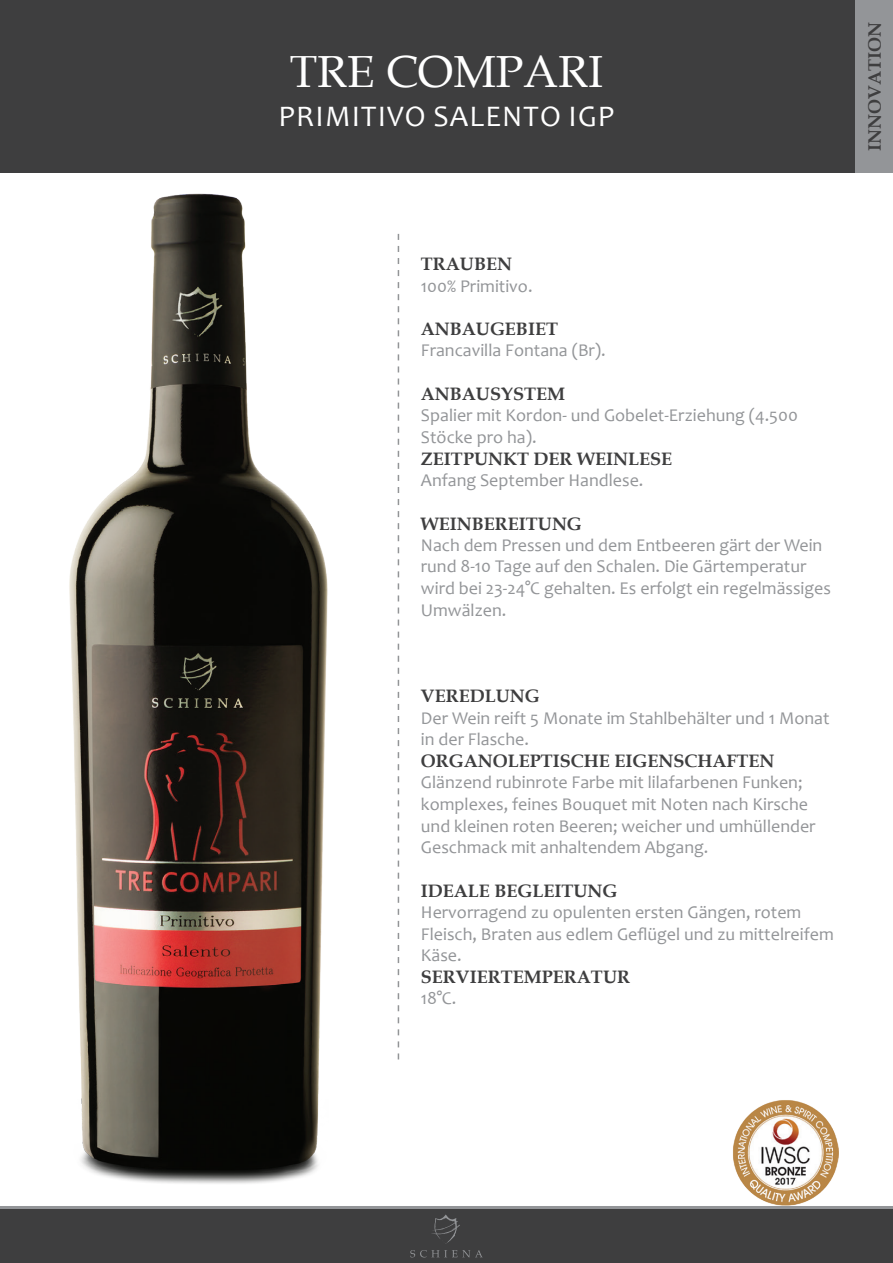
<style>
.page{position:relative;width:893px;height:1263px;background:#fff}
.page>*{position:absolute;margin:0;border:0;box-sizing:border-box;transform-origin:0 0}
.t1{font:45px "Book Antiqua";color:#fff}
.t2{font:30px "Candara";letter-spacing:.04em;color:#fff}
.t3{font:18px/21.6px "Candara";color:#939598}
.t4{font:700 18px "Book Antiqua";color:#3e3e3f}
</style>
<div class="page">
<div style="left:0;top:1209px;width:893px;height:54px;background:#3e3e3f"></div>
<hr style="left:0;top:1206px;width:893px;height:3px;background:#939598">
<div style="left:0;top:0;width:893px;height:173px;background:#3e3e3f"></div>
<svg style="left:398px;top:234px;width:1px;height:825px"></svg>
<div style="left:855px;top:0;width:38px;height:173px;background:#939598"></div>
<svg style="left:432px;top:1214px;width:28px;height:30px"></svg>
<svg style="left:410px;top:1250px;width:72px;height:7px"></svg>
<img style="left:69px;top:193px;width:259px;height:991px">
<img style="left:733px;top:1100px;width:106px;height:106px">
<h1 class="t1" style="left:290px;top:40px;width:315px">TRE COMPARI</h1>
<h2 class="t2" style="left:278px;top:97px;width:337px">primitivo salento igp</h2>
<p class="t4" style="left:862px;top:151px;width:130px;rotate:-90deg">INNOVATION</p>
<p class="t4" style="left:421px;top:252px;width:93px">TRAUBEN</p>
<p class="t3" style="left:421px;top:275px;width:113px">100% Primitivo.</p>
<p class="t4" style="left:421px;top:317px;width:139px">ANBAUGEBIET</p>
<p class="t3" style="left:421px;top:340px;width:186px">Francavilla Fontana (Br).</p>
<p class="t4" style="left:421px;top:382px;width:146px">ANBAUSYSTEM</p>
<p class="t3" style="left:421px;top:404px;width:378px">Spalier mit Kordon- und Gobelet-Erziehung (4.500<br>Stöcke pro ha).</p>
<p class="t3" style="left:421px;top:469px;width:224px">Anfang September Handlese.</p>
<p class="t4" style="left:421px;top:446px;width:252px">ZEITPUNKT DER WEINLESE</p>
<p class="t4" style="left:421px;top:511px;width:162px">WEINBEREITUNG</p>
<p class="t3" style="left:421px;top:534px;width:412px">N ach dem Pressen und dem Entbeeren gärt der Wein rund 8-10 Tage auf den Schalen. Die Gärtemperatur wird bei 23-24°C gehalten. Es erfolgt ein regelmässiges Umwälzen.</p>
<p class="t4" style="left:421px;top:684px;width:120px">VEREDLUNG</p>
<p class="t3" style="left:421px;top:707px;width:410px">Der Wein reift 5 Monate im Stahlbehälter und 1 Monat in der Flasche.</p>
<p class="t3" style="left:421px;top:772px;width:396px">Glänzend rubinrote Farbe mit lilafarbenen Funken; komplexes, feines Bouquet mit N oten nach Kirsche und kleinen roten Beeren; weicher und umhüllender Geschmack mit anhaltendem Abgang.</p>
<p class="t4" style="left:421px;top:749px;width:355px">ORGANOLEPTISCHE EIGENSCHAFTEN</p>
<p class="t4" style="left:421px;top:878px;width:198px">IDEALE BEGLEITUNG</p>
<p class="t3" style="left:421px;top:901px;width:414px">Hervorragend zu opulenten ersten Gängen, rotem<br>Fleisch, Braten aus edlem Geflügel und zu mittelreifem<br>Käse.</p>
<p class="t3" style="left:421px;top:988px;width:37px">18°C.</p>
<p class="t4" style="left:421px;top:965px;width:210px">SERVIERTEMPERATUR</p>
</div>
